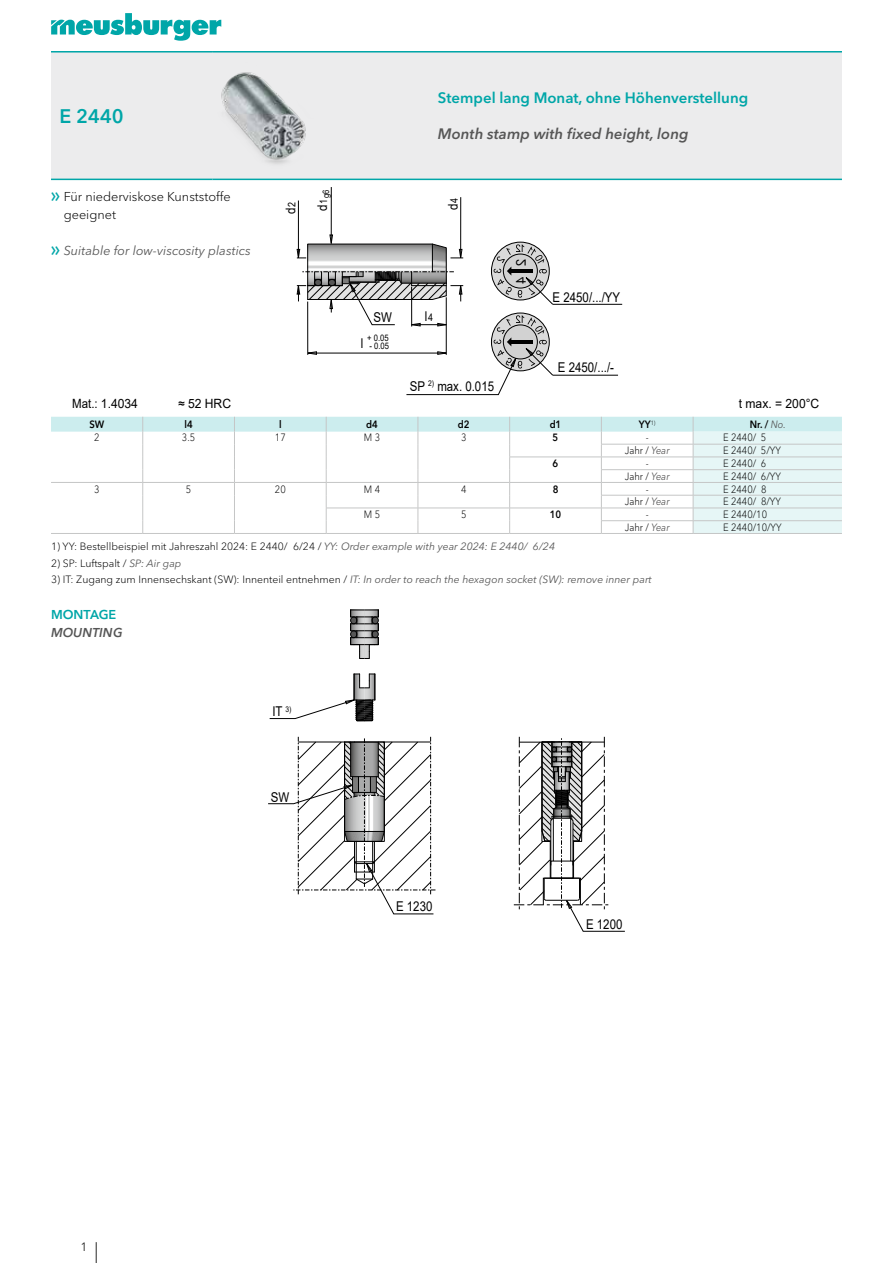
<style>
.page{position:relative;width:893px;height:1263px;background:#fff}
.page>*{position:absolute;margin:0;border:0;box-sizing:border-box;transform-origin:0 0}
.t1{font:600 19.5px "Avenir Next W1 G";color:#00a6a8}
.t2{font:600 15px "Avenir Next W1 G";color:#00a6a8}
.t3{font:italic 600 15px "Avenir Next W1 G";color:#565656}
.t4{font:13.5px "Arial";color:#000;scale:.85 1}
.t5{font:300 12.75px/18px "Avenir Next W1 G";color:#000}
.t6{font:italic 12.75px "Avenir Next W1 G";color:#565656}
.t7{font:12.75px "Arial";color:#000;scale:.9 1}
.t8{font:12.75px "Arial";color:#000;scale:.95 1}
.t9{font:italic 600 12.75px "Avenir Next W1 G";color:#565656}
.t10{font:600 12.75px "Avenir Next W1 G";color:#00a6a8}
.t11{font:12px "Avenir Next W1 G";color:#282827}
.t12{font:300 10.5px "Avenir Next W1 G";color:#000;scale:.9 1}
.t13{font:300 10.5px "Avenir Next W1 G";color:#000}
.t14{font:italic 10.5px "Avenir Next W1 G";color:#565656}
.t15{font:600 10.5px "Avenir Next W1 G";color:#000;scale:.9 1}
.t16{font:9px "Arial";color:#000;scale:.85 1}
.s1{font-family:"Meusburger Sonderzeichen";font-weight:400;color:#00a6a8}
.s2{font-family:"Meusburger Sonderzeichen";font-style:normal;color:#00a6a8}
.s3{font-size:10.5px}
.s4{font-weight:400;font-style:italic;color:#565656}
.s5{font-weight:300;font-style:normal;color:#000}
</style>
<div class="page">
<svg style="left:51px;top:13px;width:170px;height:28px"></svg>
<svg style="left:96px;top:1242px;width:1px;height:21px"></svg>
<div style="left:51px;top:53px;width:791px;height:126px;background:#ececed"></div>
<hr style="left:51px;top:51px;width:162px;height:2px;background:#00a6a8">
<hr style="left:213px;top:51px;width:225px;height:2px;background:#00a6a8">
<hr style="left:438px;top:51px;width:404px;height:2px;background:#00a6a8">
<hr style="left:51px;top:179px;width:162px;height:1px;background:#00a6a8">
<hr style="left:213px;top:179px;width:225px;height:1px;background:#00a6a8">
<hr style="left:438px;top:179px;width:404px;height:1px;background:#00a6a8">
<img style="left:213px;top:62px;width:100px;height:107px">
<hr style="left:331px;top:187px;width:1px;height:55px;background:#000">
<hr style="left:460px;top:197px;width:1px;height:60px;background:#000">
<hr style="left:298px;top:201px;width:1px;height:56px;background:#000">
<hr style="left:553px;top:304px;width:69px;height:1px;background:#000">
<hr style="left:553px;top:375px;width:65px;height:1px;background:#000">
<hr style="left:51px;top:533px;width:92px;height:1px;background:#c5c6c6">
<hr style="left:143px;top:533px;width:91px;height:1px;background:#c5c6c6">
<hr style="left:234px;top:533px;width:92px;height:1px;background:#c5c6c6">
<hr style="left:326px;top:533px;width:92px;height:1px;background:#c5c6c6">
<hr style="left:418px;top:533px;width:92px;height:1px;background:#c5c6c6">
<hr style="left:510px;top:533px;width:91px;height:1px;background:#c5c6c6">
<hr style="left:601px;top:533px;width:92px;height:1px;background:#c5c6c6">
<hr style="left:693px;top:533px;width:149px;height:1px;background:#c5c6c6">
<svg style="left:51px;top:417px;width:791px;height:116px"></svg>
<svg style="left:350px;top:610px;width:29px;height:49px"></svg>
<div style="left:372px;top:617px;width:7px;height:7px;border:1px solid #000;border-radius:50%"></div>
<div style="left:372px;top:630px;width:7px;height:8px;border:1px solid #000;border-radius:50%"></div>
<svg style="left:268px;top:737px;width:167px;height:177px"></svg>
<svg style="left:269px;top:674px;width:107px;height:47px"></svg>
<svg style="left:514px;top:737px;width:111px;height:194px"></svg>
<svg style="left:297px;top:235px;width:256px;height:160px"></svg>
<h1 class="t1" style="left:60px;top:104px;width:66px">E 2440</h1>
<p class="t5" style="left:64px;top:188px;width:168px;text-indent:-13px"><span class="s1">F</span> Für niederviskose Kunststoffe geeignet</p>
<p class="t6" style="left:51px;top:243px;width:201px"><span class="s2">F</span> Suitable for low-viscosity plastics</p>
<p class="t7" style="left:72px;top:395px;width:75px">Mat.: 1.4034</p>
<p class="t7" style="left:179px;top:395px;width:60px">≈ 52 HRC</p>
<p class="t4" style="left:281px;top:214px;width:16px;rotate:-90deg">d<span class="s3">2</span></p>
<h2 class="t2" style="left:438px;top:89px;width:312px">Stempel lang Monat, ohne Höhenverstellung</h2>
<h2 class="t3" style="left:438px;top:125px;width:252px">Month stamp with fixed height, long</h2>
<p class="t16" style="left:320px;top:211px;width:27px;rotate:-90deg"><sup>d</sup><sup>1</sup>g6</p>
<p class="t4" style="left:444px;top:210px;width:16px;rotate:-90deg">d<span class="s3">4</span></p>
<p class="t4" style="left:374px;top:308px;width:23px">SW</p>
<p class="t4" style="left:425px;top:307px;width:11px">l<span class="s3">4</span></p>
<p class="t16" style="left:367px;top:332px;width:27px">+ 0.05</p>
<p class="t16" style="left:369px;top:340px;width:25px">- 0.05</p>
<p class="t4" style="left:361px;top:334px;width:4px">l</p>
<p class="t4" style="left:410px;top:377px;width:101px">SP <sup>2)</sup> max. 0.015</p>
<p class="t4" style="left:553px;top:287px;width:81px">E 2450/.../YY</p>
<p class="t4" style="left:558px;top:358px;width:68px">E 2450/.../-</p>
<p class="t8" style="left:739px;top:395px;width:86px">t max. = 200°C</p>
<p class="t15" style="left:89px;top:418px;width:18px">SW</p>
<p class="t15" style="left:184px;top:418px;width:11px">l4</p>
<p class="t15" style="left:279px;top:418px;width:4px">l</p>
<p class="t15" style="left:366px;top:418px;width:15px">d4</p>
<p class="t15" style="left:458px;top:418px;width:15px">d2</p>
<p class="t15" style="left:550px;top:418px;width:15px">d1</p>
<p class="t15" style="left:639px;top:418px;width:20px">YY<sup>1)</sup></p>
<p class="t15" style="left:750px;top:418px;width:41px">Nr. / <span class="s4">No.</span></p>
<p class="t12" style="left:94px;top:432px;width:8px">2</p>
<p class="t12" style="left:182px;top:432px;width:16px">3.5</p>
<p class="t12" style="left:275px;top:432px;width:14px">17</p>
<p class="t12" style="left:364px;top:432px;width:20px">M 3</p>
<p class="t12" style="left:461px;top:432px;width:8px">3</p>
<p class="t15" style="left:553px;top:431px;width:8px">5</p>
<p class="t12" style="left:646px;top:432px;width:5px">-</p>
<p class="t12" style="left:723px;top:432px;width:50px">E 2440/ 5</p>
<p class="t12" style="left:625px;top:444px;width:51px">Jahr / <span class="s4">Year</span></p>
<p class="t12" style="left:723px;top:444px;width:66px">E 2440/ 5/YY</p>
<p class="t15" style="left:553px;top:457px;width:8px">6</p>
<p class="t12" style="left:646px;top:457px;width:5px">-</p>
<p class="t12" style="left:723px;top:457px;width:50px">E 2440/ 6</p>
<p class="t12" style="left:625px;top:470px;width:51px">Jahr / <span class="s4">Year</span></p>
<p class="t12" style="left:723px;top:470px;width:66px">E 2440/ 6/YY</p>
<p class="t12" style="left:94px;top:483px;width:8px">3</p>
<p class="t12" style="left:186px;top:483px;width:8px">5</p>
<p class="t12" style="left:275px;top:483px;width:14px">20</p>
<p class="t12" style="left:364px;top:483px;width:20px">M 4</p>
<p class="t12" style="left:461px;top:483px;width:8px">4</p>
<p class="t15" style="left:553px;top:482px;width:8px">8</p>
<p class="t12" style="left:646px;top:483px;width:5px">-</p>
<p class="t12" style="left:723px;top:483px;width:50px">E 2440/ 8</p>
<p class="t12" style="left:625px;top:495px;width:51px">Jahr / <span class="s4">Year</span></p>
<p class="t12" style="left:723px;top:495px;width:66px">E 2440/ 8/YY</p>
<p class="t12" style="left:364px;top:508px;width:20px">M 5</p>
<p class="t12" style="left:461px;top:508px;width:8px">5</p>
<p class="t15" style="left:550px;top:508px;width:14px">10</p>
<p class="t12" style="left:646px;top:508px;width:5px">-</p>
<p class="t12" style="left:723px;top:508px;width:50px">E 2440/10</p>
<p class="t12" style="left:625px;top:521px;width:51px">Jahr / <span class="s4">Year</span></p>
<p class="t12" style="left:723px;top:521px;width:67px">E 2440/10/YY</p>
<p class="t13" style="left:51px;top:540px;width:506px">1) YY: Bestellbeispiel mit Jahreszahl 2024: E 2440/ 6/24 / <span class="s4">YY: Order example with year 2024: E 2440/ 6/24</span></p>
<p class="t13" style="left:51px;top:557px;width:132px">2) SP: Luftspalt / <span class="s4">SP: Air gap</span></p>
<p class="t14" style="left:51px;top:573px;width:602px"><span class="s5">3) IT: Zugang zum Innensechskant (SW): Innenteil entnehmen /</span> IT: In order to reach the hexagon socket (SW): remove inner part</p>
<p class="t10" style="left:51px;top:607px;width:67px">MONTAGE</p>
<p class="t9" style="left:51px;top:625px;width:73px">MOUNTING</p>
<p class="t11" style="left:80px;top:1240px;width:8px">1</p>
<p class="t4" style="left:272px;top:702px;width:24px">IT <sup>3)</sup></p>
<p class="t4" style="left:271px;top:787px;width:23px">SW</p>
<p class="t4" style="left:396px;top:897px;width:44px">E 1230</p>
<p class="t4" style="left:586px;top:915px;width:44px">E 1200</p>
</div>
